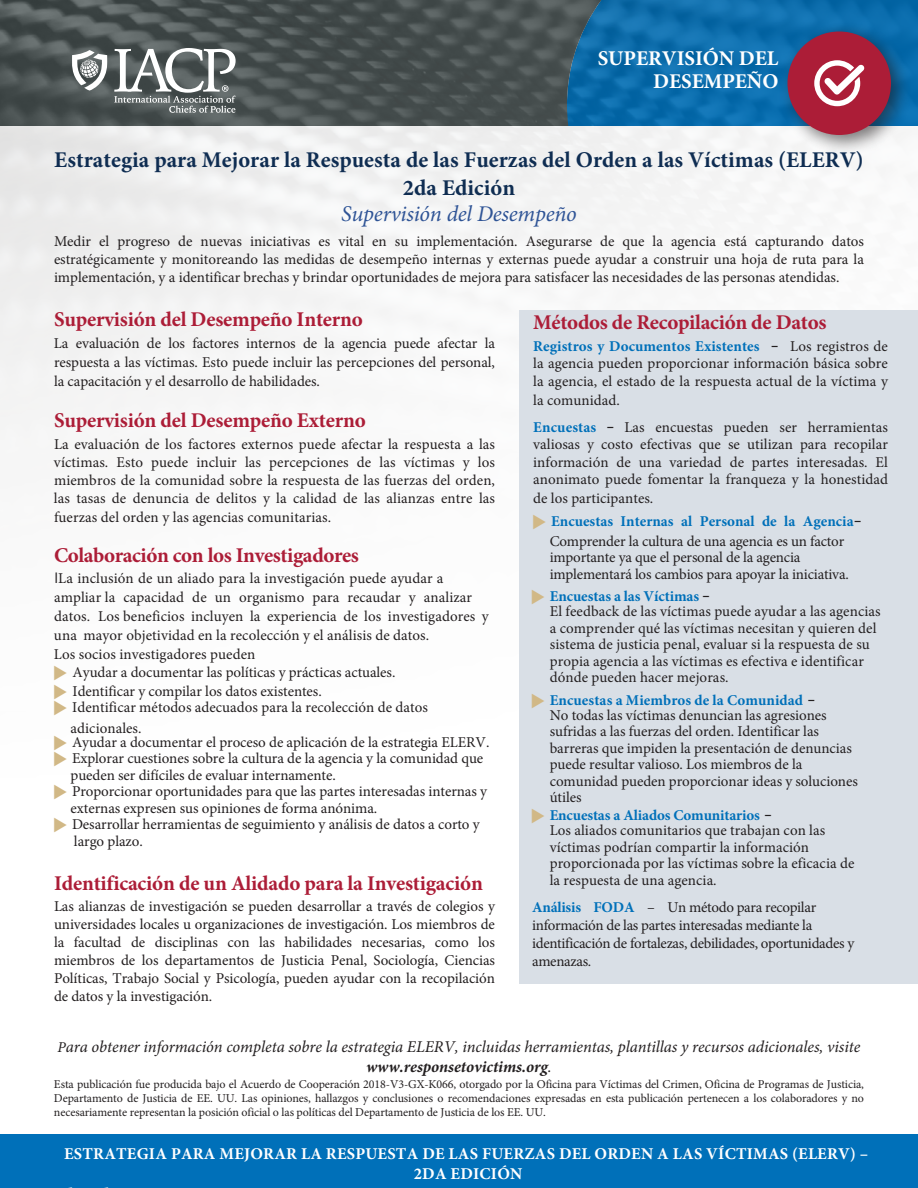
<style>
.page{position:relative;width:918px;height:1188px;background:#fff}
.page>*{position:absolute;margin:0;border:0;box-sizing:border-box;transform-origin:0 0}
.t1{font:700 22.5px/28.2px "Minion Pro";letter-spacing:.005em;color:#0f2d52;text-align:center}
.t2{font:italic 22.5px "Minion Pro";letter-spacing:-.01em;color:#2f5496}
.t3{font:700 21px "Minion Pro";letter-spacing:-.01em;color:#ac1d37}
.t4{font:700 21px/22.4px "Minion Pro";letter-spacing:-.005em;color:#fff;text-align:right}
.t5{font:italic 16.5px/19.8px "Minion Pro";letter-spacing:-.005em;color:#231f20;text-align:center}
.t6{font:700 16.5px/19.8px "Minion Pro";letter-spacing:.01em;color:#fff;text-align:center}
.t7{font:15px/17.9px "Minion Pro";letter-spacing:-.005em;color:#231f20}
.t8{font:12px/14px "Minion Pro";letter-spacing:-.01em;color:#231f20;text-align:justify}
.s1{font-family:"Gotham"}
.s2{font-family:"Universal Newswith Comm Pi";color:#d1b886}
.s3{font-weight:700;color:#0070b9}
.s4{font-size:15px}
.s5{font-weight:700}
</style>
<div class="page">
<img style="left:519px;top:0;width:399px;height:824px">
<div style="left:0;top:126px;width:918px;height:585px;background:#f8f8f8"></div>
<svg style="left:0;top:0;width:612px;height:126px;background:#455357"></svg>
<svg style="left:72px;top:50px;width:35px;height:41px"></svg>
<svg style="left:114px;top:48px;width:122px;height:65px"></svg>
<div style="left:779px;top:23px;width:133px;height:133px;background:#231f20;opacity:.59"></div>
<div style="left:788px;top:32px;width:103px;height:103px;background:#ac1d37;border-radius:50%"></div>
<svg style="left:814px;top:60px;width:51px;height:46px"></svg>
<div style="left:520px;top:310px;width:398px;height:674px;background:#d9dfe6"></div>
<div style="left:0;top:1134px;width:918px;height:54px;background:#0070b9"></div>
<h2 class="t4" style="left:598px;top:47px;width:182px">SUPERVISIÓN DEL<br>DESEMPEÑO</h2>
<p class="t1" style="left:54px;top:145px;width:811px">Estrategia para Mejorar la Respuesta de las Fuerzas del Orden a las Víctimas (ELERV)<br>2da Edición</p>
<p class="t2" style="left:341px;top:199px;width:237px">Supervisión del Desempeño</p>
<p class="t7" style="left:54px;top:232px;width:811px;text-align:justify">Medir el progreso de nuevas iniciativas es vital en su implementación. Asegurarse de que la agencia está capturando datos estratégicamente y monitoreando las medidas de desempeño internas y externas puede ayudar a construir una hoja de ruta para la implementación, y a identificar brechas y brindar oportunidades de mejora para satisfacer las necesidades de las personas atendidas.</p>
<p class="t3" style="left:54px;top:305px;width:310px">Supervisión del Desempeño Interno</p>
<p class="t7" style="left:54px;top:334px;width:443px;line-height:18.9px;text-align:justify">La evaluación de los factores internos de la agencia puede afectar la respuesta a las víctimas. Esto puede incluir las percepciones del personal, la capacitación y el desarrollo de habilidades.</p>
<p class="t3" style="left:54px;top:406px;width:313px">Supervisión del Desempeño Externo</p>
<p class="t7" style="left:54px;top:435px;width:443px;line-height:18.3px;text-align:justify">La evaluación de los factores externos puede afectar la respuesta a las víctimas. Esto puede incluir las percepciones de las víctimas y los miembros de la comunidad sobre la respuesta de las fuerzas del orden, las tasas de denuncia de delitos y la calidad de las alianzas entre las fuerzas del orden y las agencias comunitarias.</p>
<p class="t3" style="left:54px;top:540px;width:306px">Colaboración con los Investigadores</p>
<p class="t7" style="left:54px;top:569px;width:436px;line-height:18.8px"><span class="s1">I</span>La inclusión de un aliado para la investigación puede ayudar a ampliar la capacidad de un organismo para recaudar y analizar datos. Los beneficios incluyen la experiencia de los investigadores y una mayor objetividad en la recolección y el análisis de datos.<br>Los socios investigadores pueden<br><span class="s2">0</span> Ayudar a documentar las políticas y prácticas actuales.<br><span class="s2">0</span> Identificar y compilar los datos existentes.</p>
<p class="t7" style="left:71px;top:698px;width:359px;line-height:20.1px;text-indent:-17px"><span class="s2">0</span> Identificar métodos adecuados para la recolección de datos adicionales.</p>
<p class="t7" style="left:54px;top:733px;width:437px"><span class="s2">0</span> Ayudar a documentar el proceso de aplicación de la estrategia ELERV.</p>
<p class="t7" style="left:54px;top:750px;width:431px"><span class="s2">0</span> Explorar cuestiones sobre la cultura de la agencia y la comunidad que</p>
<p class="t7" style="left:71px;top:766px;width:267px">pueden ser difíciles de evaluar internamente.</p>
<p class="t7" style="left:54px;top:783px;width:435px"><span class="s2">0</span> Proporcionar oportunidades para que las partes interesadas internas y</p>
<p class="t7" style="left:71px;top:799px;width:308px">externas expresen sus opiniones de forma anónima.</p>
<p class="t7" style="left:54px;top:816px;width:427px"><span class="s2">0</span> Desarrollar herramientas de seguimiento y análisis de datos a corto y</p>
<p class="t7" style="left:74px;top:833px;width:70px">largo plazo.</p>
<p class="t3" style="left:54px;top:868px;width:430px">Identificación de un Alidado para la Investigación</p>
<p class="t7" style="left:54px;top:897px;width:443px;text-align:justify">Las alianzas de investigación se pueden desarrollar a través de colegios y universidades locales u organizaciones de investigación. Los miembros de la facultad de disciplinas con las habilidades necesarias, como los miembros de los departamentos de Justicia Penal, Sociología, Ciencias Políticas, Trabajo Social y Psicología, pueden ayudar con la recopilación de datos y la investigación.</p>
<p class="t3" style="left:533px;top:308px;width:295px">Métodos de Recopilación de Datos</p>
<p class="t7" style="left:533px;top:338px;width:356px;text-align:justify"><span class="s3">Registros y Documentos Existentes</span> <span class="s1">–</span> Los registros de la agencia pueden proporcionar información básica sobre la agencia, el estado de la respuesta actual de la víctima y la comunidad.</p>
<p class="t7" style="left:533px;top:418px;width:356px;text-align:justify"><span class="s3">Encuestas</span> <span class="s1">–</span> Las encuestas pueden ser herramientas valiosas y costo efectivas que se utilizan para recopilar información de una variedad de partes interesadas. El anonimato puede fomentar la franqueza y la honestidad de los participantes.</p>
<p class="t7" style="left:533px;top:511px;width:330px;line-height:19.8px;text-align:center"><span class="s2">0</span> <span class="s3">Encuestas Internas al Personal de la Agencia</span><span class="s1">–<br></span>Comprender la cultura de una agencia es un factor</p>
<p class="t7" style="left:550px;top:549px;width:301px;line-height:16.5px">importante ya que el personal de la agencia implementará los cambios para apoyar la iniciativa.</p>
<p class="t7" style="left:550px;top:589px;width:333px;line-height:14.9px;text-indent:-18px"><span class="s2">0</span> <span class="s3">Encuestas a las Víctimas</span> <span class="s1">–<br></span>El feedback de las víctimas puede ayudar a las agencias</p>
<p class="t7" style="left:550px;top:620px;width:328px;line-height:16.5px">a comprender qué las víctimas necesitan y quieren del sistema de justicia penal, evaluar si la respuesta de su propia agencia a las víctimas es efectiva e identificar dónde pueden hacer mejoras.</p>
<p class="t7" style="left:550px;top:693px;width:278px;line-height:14.9px;text-indent:-18px"><span class="s2">0</span> <span class="s3">Encuestas a Miembros de la Comunidad</span> <span class="s1">–<br></span>No todas las víctimas denuncian las agresiones</p>
<p class="t7" style="left:550px;top:723px;width:310px;line-height:16.5px">sufridas a las fuerzas del orden. Identificar las barreras que impiden la presentación de denuncias puede resultar valioso. Los miembros de la comunidad pueden proporcionar ideas y soluciones útiles</p>
<p class="t7" style="left:550px;top:808px;width:277px;line-height:14.9px;text-indent:-18px"><span class="s2">0</span> <span class="s3">Encuestas a Aliados Comunitarios</span> <span class="s1">–<br></span>Los aliados comunitarios que trabajan con las</p>
<p class="t7" style="left:550px;top:839px;width:306px;line-height:16.5px">víctimas podrían compartir la información proporcionada por las víctimas sobre la eficacia de la respuesta de una agencia.</p>
<p class="t7" style="left:532px;top:899px;width:324px"><span class="s3">Análisis FODA</span> – Un método para recopilar información de las partes interesadas mediante la identificación de fortalezas, debilidades, oportunidades y amenazas.</p>
<p class="t5" style="left:58px;top:1037px;width:804px"><span class="s4">P</span>ara obtener información completa sobre la estrategia ELERV, incluidas herramientas, plantillas y recursos adicionales, visite <span class="s5">www.responsetovictims.org</span>.</p>
<p class="t8" style="left:54px;top:1077px;width:812px">Esta publicación fue producida bajo el Acuerdo de Cooperación 2018-V3-GX-K066, otorgado por la Oficina para Víctimas del Crimen, Oficina de Programas de Justicia, Departamento de Justicia de EE. UU. Las opiniones, hallazgos y conclusiones o recomendaciones expresadas en esta publicación pertenecen a los colaboradores y no necesariamente representan la posición oficial o las políticas del Departamento de Justicia de los EE. UU.</p>
<p class="t6" style="left:64px;top:1144px;width:806px">ESTRATEGIA PARA MEJORAR LA RESPUESTA DE LAS FUERZAS DEL ORDEN A LAS VÍCTIMAS (ELERV) –<br>2DA EDICIÓN</p>
</div>
